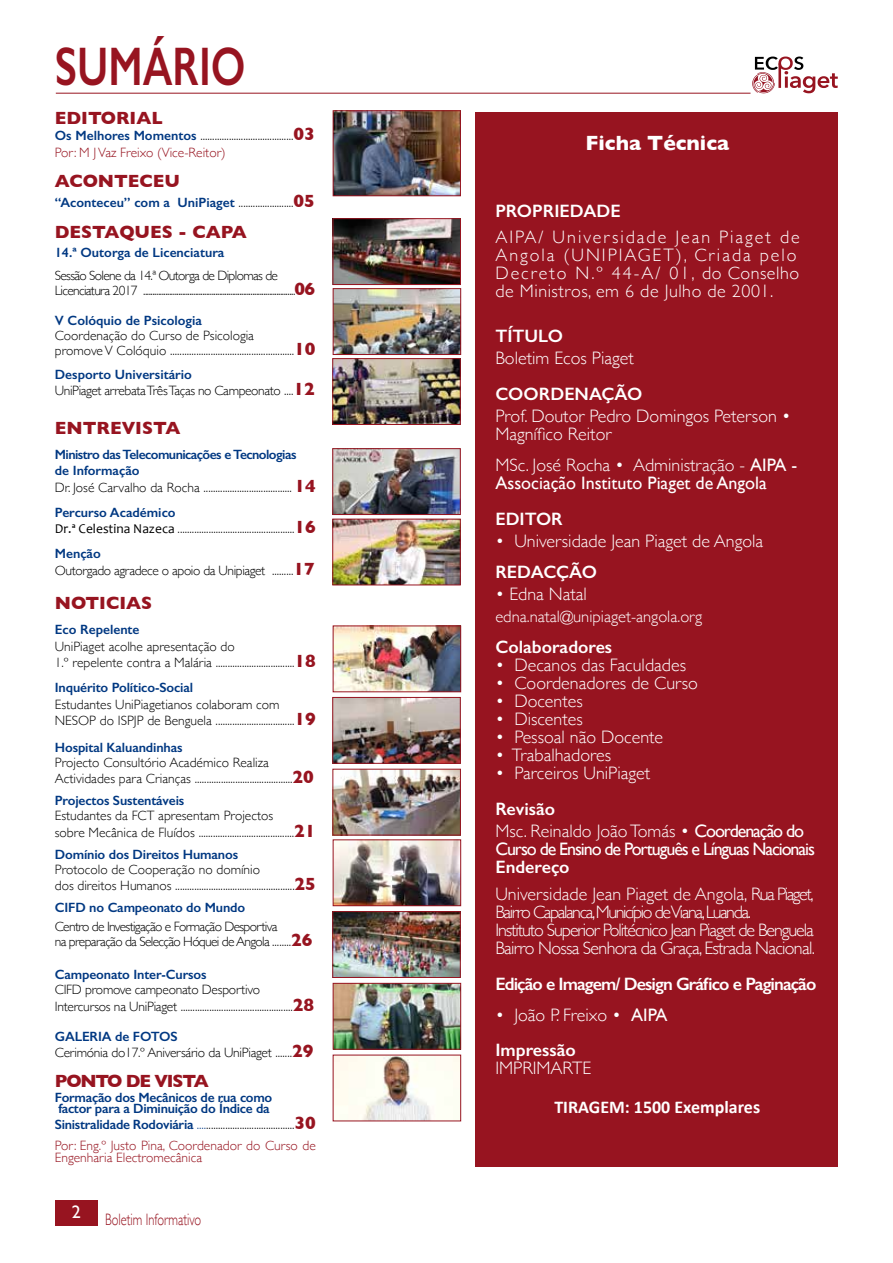
<style>
.page{position:relative;width:893px;height:1263px;background:#fff}
.page>*{position:absolute;margin:0;border:0;box-sizing:border-box;transform-origin:0 0}
.t1{font:600 54.6px "Gill Sans";color:#971420;scale:.75 1}
.t2{font:700 21px "Gill Sans";color:#fff}
.t3{font:300 18px/18px "Gill Sans";color:#fff}
.t4{font:300 18px/18px "Gill Sans";letter-spacing:-.06em;color:#fff}
.t5{font:300 18px/18px "Gill Sans";letter-spacing:.11em;color:#fff}
.t6{font:18px/18px "Gill Sans";color:#fff}
.t7{font:600 18px "Gill Sans";color:#fff}
.t8{font:700 18px "Gill Sans";color:#971420}
.t9{font:18px "Gill Sans";letter-spacing:-.06em;color:#fff}
.t10{font:600 18px "Gill Sans";letter-spacing:-.05em;color:#fff}
.t11{font:700 18px "Calibri";color:#fff}
.t12{font:700 18px "Gill Sans";letter-spacing:-.06em;color:#971420}
.t13{font:300 16.5px "Gill Sans";color:#fff}
.t14{font:300 16.5px "Gill Sans";color:#971420;scale:.75 1}
.t15{font:300 13.5px/16.5px "Gill Sans";color:#000}
.t16{font:600 13.5px/10.5px "Gill Sans";letter-spacing:-.01em;color:#003882}
.t17{font:300 13.5px/15px "Gill Sans";letter-spacing:-.05em;color:#000}
.t18{font:300 13.5px/16.5px "Gill Sans";letter-spacing:-.02em;color:#000}
.t19{font:300 13.5px/20.5px "Gill Sans";color:#971420}
.t20{font:300 13.5px/16.5px "Gill Sans";letter-spacing:-.03em;color:#000}
.s1{font-weight:600;color:#003882}
.s2{font-weight:700;font-size:18px;color:#971420}
.s3{color:#971420}
.s4{font-weight:300;color:#000}
.s5{font-family:"Candara";font-weight:400}
.s6{color:#003882}
.s7{color:#000}
.s8{font-weight:700;font-size:18px}
.s9{font-weight:300}
.s10{font-weight:600}
.s11{font-weight:400}
</style>
<div class="page">
<div style="left:55px;top:1200px;width:43px;height:26px;background:#971420"></div>
<img style="left:335px;top:220px;width:124px;height:63px">
<div style="left:333px;top:218px;width:128px;height:67px;border:1px solid #971420"></div>
<hr style="left:56px;top:93px;width:694px;height:1px;background:#971420">
<svg style="left:752px;top:57px;width:86px;height:36px"></svg>
<img style="left:335px;top:112px;width:124px;height:82px">
<div style="left:333px;top:110px;width:128px;height:86px;border:1px solid #971420"></div>
<img style="left:335px;top:290px;width:124px;height:63px">
<div style="left:333px;top:288px;width:128px;height:67px;border:1px solid #971420"></div>
<img style="left:334px;top:360px;width:125px;height:63px">
<div style="left:332px;top:358px;width:129px;height:67px;border:1px solid #971420"></div>
<img style="left:334px;top:450px;width:125px;height:63px">
<div style="left:332px;top:448px;width:129px;height:67px;border:1px solid #971420"></div>
<img style="left:334px;top:521px;width:125px;height:62px">
<div style="left:332px;top:519px;width:129px;height:66px;border:1px solid #971420"></div>
<img style="left:335px;top:627px;width:124px;height:63px">
<div style="left:333px;top:625px;width:128px;height:67px;border:1px solid #971420"></div>
<img style="left:334px;top:699px;width:125px;height:63px">
<div style="left:332px;top:697px;width:129px;height:67px;border:1px solid #971420"></div>
<img style="left:334px;top:771px;width:125px;height:62px">
<div style="left:332px;top:769px;width:129px;height:66px;border:1px solid #971420"></div>
<img style="left:335px;top:841px;width:124px;height:63px">
<div style="left:333px;top:839px;width:128px;height:67px;border:1px solid #971420"></div>
<img style="left:334px;top:913px;width:125px;height:63px">
<div style="left:332px;top:911px;width:129px;height:67px;border:1px solid #971420"></div>
<img style="left:335px;top:985px;width:124px;height:62px">
<div style="left:333px;top:983px;width:128px;height:66px;border:1px solid #971420"></div>
<div style="left:475px;top:112px;width:363px;height:1054px;background:#971420"></div>
<img style="left:335px;top:1057px;width:124px;height:62px">
<h1 class="t1" style="left:55px;top:33px;width:255px">SUMÁRIO</h1>
<h3 class="t8" style="left:55px;top:103px;width:109px">EDITORIAL</h3>
<p class="t15" style="left:55px;top:127px;width:261px"><span class="s1">Os Melhores Momentos</span> .......................................<span class="s2">03<br></span><span class="s3">Por: M J Vaz Freixo (Vice-Reitor)</span></p>
<h3 class="t8" style="left:55px;top:166px;width:127px">ACONTECEU</h3>
<p class="t16" style="left:55px;top:197px;width:262px">“Aconteceu” com a UniPiaget <span class="s4">.......................</span><span class="s2">05</span></p>
<h3 class="t8" style="left:55px;top:217px;width:193px">DESTAQUES - CAPA</h3>
<p class="t16" style="left:55px;top:247px;width:171px">14.ª Outorga de Licenciatura</p>
<p class="t17" style="left:55px;top:268px;width:262px">Sessão Solene da 14.ª Outorga de Diplomas de<br>Licenciatura 2017 ..................................................................................<span class="s2">06</span></p>
<p class="t16" style="left:55px;top:315px;width:149px">V Colóquio de Psicologia</p>
<p class="t15" style="left:55px;top:328px;width:262px;line-height:15px">Coordenação do Curso de Psicologia<br>promove V Colóquio ....................................................<span class="s2">10</span></p>
<p class="t20" style="left:55px;top:365px;width:262px"><span class="s1">Desporto Universitário<br></span>UniPiaget arrebata Três Taças no Campeonato ....<span class="s2">12</span></p>
<h3 class="t8" style="left:55px;top:414px;width:127px">ENTREVISTA</h3>
<p class="t15" style="left:55px;top:446px;width:263px"><span class="s1">Ministro das Telecomunicações e Tecnologias<br>de Informação<br></span>Dr. José Carvalho da Rocha ..................................... <span class="s2">14</span></p>
<p class="t15" style="left:55px;top:504px;width:263px"><span class="s1">Percurso Académico<br></span><span class="s5">Dr.ª Celestina Nazeca</span> .................................................<span class="s2">16</span></p>
<p class="t20" style="left:55px;top:545px;width:261px"><span class="s1">Menção<br></span>Outorgado agradece o apoio da Unipiaget .........<span class="s2">17</span></p>
<h3 class="t8" style="left:55px;top:589px;width:99px">NOTICIAS</h3>
<p class="t16" style="left:55px;top:624px;width:86px">Eco Repelente</p>
<p class="t15" style="left:55px;top:637px;width:262px">UniPiaget acolhe apresentação do<br>1.º repelente contra a Malária .................................<span class="s2">18</span></p>
<p class="t16" style="left:55px;top:682px;width:140px">Inquérito Político-Social</p>
<p class="t15" style="left:55px;top:695px;width:262px">Estudantes UniPiagetianos colaboram com<br>NESOP do ISPJP de Benguela .................................<span class="s2">19</span></p>
<p class="t16" style="left:55px;top:742px;width:129px">Hospital Kaluandinhas</p>
<p class="t15" style="left:55px;top:753px;width:261px">Projecto Consultório Académico Realiza<br>Actividades para Crianças .........................................<span class="s2">20</span></p>
<p class="t16" style="left:55px;top:795px;width:131px">Projectos Sustentáveis</p>
<p class="t15" style="left:55px;top:807px;width:262px">Estudantes da FCT apresentam Projectos<br>sobre Mecânica de Fluídos ........................................<span class="s2">21</span></p>
<p class="t16" style="left:55px;top:849px;width:185px">Domínio dos Direitos Humanos</p>
<p class="t15" style="left:55px;top:860px;width:263px">Protocolo de Cooperação no domínio<br>dos direitos Humanos ..................................................<span class="s2">25</span></p>
<p class="t16" style="left:55px;top:902px;width:192px">CIFD no Campeonato do Mundo</p>
<p class="t17" style="left:55px;top:919px;width:259px">Centro de Investigação e Formação Desportiva<br>na preparação da Selecção Hóquei de Angola ........<span class="s2">26</span></p>
<p class="t16" style="left:55px;top:969px;width:153px">Campeonato Inter-Cursos</p>
<p class="t18" style="left:55px;top:981px;width:261px">CIFD promove campeonato Desportivo<br>Intercursos na UniPiaget ...............................................<span class="s2">28</span></p>
<p class="t18" style="left:55px;top:1027px;width:260px"><span class="s1">GALERIA de FOTOS<br></span>Cerimónia do17.º Aniversário da UniPiaget .......<span class="s2">29</span></p>
<h3 class="t12" style="left:55px;top:1067px;width:155px">PONTO DE VISTA</h3>
<p class="t16" style="left:55px;top:1092px;width:219px">Formação dos Mecânicos de rua como factor para a Diminuição do Índice da</p>
<p class="t19" style="left:55px;top:1114px;width:263px"><span class="s1">Sinistralidade Rodoviária</span> <span class="s6">....</span><span class="s7">.....................................</span><span class="s8">30<br></span>Por: Eng.º Justo Pina, Coordenador do Curso de</p>
<p class="t19" style="left:55px;top:1146px;width:149px">Engenharia Electromecânica</p>
<h3 class="t9" style="left:72px;top:1202px;width:10px">2</h3>
<p class="t14" style="left:105px;top:1206px;width:130px">Boletim Informativo</p>
<h2 class="t2" style="left:585px;top:126px;width:145px">Ficha Técnica</h2>
<h3 class="t7" style="left:495px;top:200px;width:127px">PROPRIEDADE</h3>
<h3 class="t5" style="left:495px;top:227px;width:306px">AIPA/ Universidade Jean Piaget de Angola (UNIPIAGET), Criada pelo Decreto N.º 44-A/ 01, do Conselho de Ministros, em 6 de Julho de 2001.</h3>
<h3 class="t7" style="left:495px;top:325px;width:69px">TÍTULO</h3>
<h3 class="t3" style="left:495px;top:348px;width:140px">Boletim Ecos Piaget</h3>
<h3 class="t7" style="left:495px;top:383px;width:149px">COORDENAÇÃO</h3>
<h3 class="t3" style="left:495px;top:406px;width:297px">Prof. Doutor Pedro Domingos Peterson •<br>Magnífico Reitor</h3>
<h3 class="t6" style="left:495px;top:456px;width:303px"><span class="s9">MSc. José Rocha • Administração -</span> AIPA -<br>Associação Instituto Piaget de Angola</h3>
<h3 class="t7" style="left:495px;top:508px;width:69px">EDITOR</h3>
<h3 class="t3" style="left:495px;top:531px;width:269px">• Universidade Jean Piaget de Angola</h3>
<h3 class="t7" style="left:495px;top:561px;width:103px">REDACÇÃO</h3>
<h3 class="t3" style="left:495px;top:584px;width:93px">• Edna Natal</h3>
<p class="t13" style="left:495px;top:604px;width:208px">edna.natal@unipiaget-angola.org</p>
<h3 class="t7" style="left:495px;top:636px;width:118px">Colaboradores</h3>
<h3 class="t3" style="left:495px;top:655px;width:192px">• Decanos das Faculdades</h3>
<h3 class="t3" style="left:495px;top:673px;width:204px">• Coordenadores de Curso</h3>
<h3 class="t3" style="left:495px;top:691px;width:89px">• Docentes</h3>
<h3 class="t3" style="left:495px;top:709px;width:89px">• Discentes</h3>
<h3 class="t3" style="left:495px;top:727px;width:169px">• Pessoal não Docente</h3>
<h3 class="t3" style="left:495px;top:745px;width:117px">• Trabalhadores</h3>
<h3 class="t3" style="left:495px;top:763px;width:156px">• Parceiros UniPiaget</h3>
<h3 class="t3" style="left:495px;top:797px;width:310px;line-height:22.2px"><span class="s10">Revisão<br></span>Msc. Reinaldo João Tomás • <span class="s11">Coordenação do</span></h3>
<h3 class="t9" style="left:495px;top:839px;width:321px">Curso de Ensino de Português e Línguas Nacionais</h3>
<h3 class="t7" style="left:495px;top:856px;width:76px">Endereço</h3>
<h3 class="t4" style="left:495px;top:884px;width:321px">Universidade Jean Piaget de Angola, Rua Piaget, Bairro Capalanca,Município de Viana,Luanda.<br>Instituto Superior Politécnico Jean Piaget de Benguela Bairro Nossa Senhora da Graça, Estrada Nacional.</h3>
<h3 class="t10" style="left:495px;top:973px;width:322px">Edição e Imagem/ Design Gráfico e Paginação</h3>
<h3 class="t3" style="left:495px;top:996px;width:174px;line-height:35px">• João P. Freixo • <span class="s11">AIPA<br></span><span class="s10">Impressão</span></h3>
<h3 class="t3" style="left:495px;top:1058px;width:98px">IMPRIMARTE</h3>
<h3 class="t11" style="left:554px;top:1095px;width:207px">TIRAGEM: 1500 Exemplares</h3>
</div>
